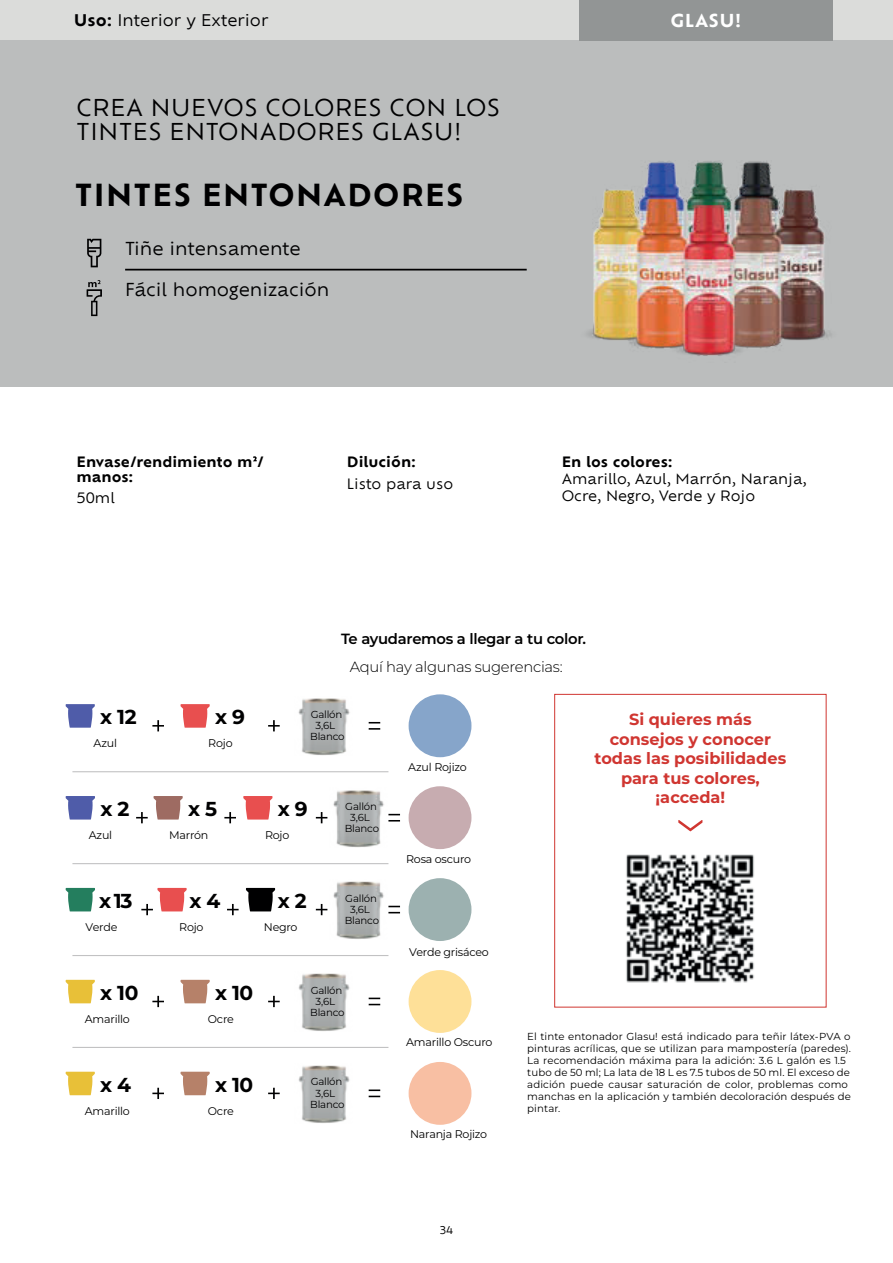
<style>
.page{position:relative;width:893px;height:1263px;background:#fff}
.page>*{position:absolute;margin:0;border:0;box-sizing:border-box;transform-origin:0 0}
.t1{font:700 29.7px "Suvinil Sans";letter-spacing:.03em;color:#000001}
.t2{font:22.8px/24.5px "Suvinil Sans";letter-spacing:.03em;color:#000001}
.t3{font:700 20.25px "Montserrat";letter-spacing:-.02em;color:#000001}
.t4{font:17.55px "Suvinil Sans";color:#000001}
.t5{font:700 17.55px "Suvinil Sans";letter-spacing:.025em;color:#fff}
.t6{font:700 16.2px/19.4px "Montserrat";color:#d03631;text-align:center}
.t7{font:15.75px "Suvinil Sans";color:#000001}
.t8{font:600 14.85px "Montserrat";letter-spacing:-.02em;color:#000001}
.t9{font:300 14.85px "Montserrat";letter-spacing:-.02em;color:#000001}
.t10{font:13.95px/16.8px "Suvinil Sans";color:#000001}
.t11{font:700 13.95px/15px "Suvinil Sans";color:#000001}
.t12{font:11.1px "Montserrat";letter-spacing:-.02em;color:#000001}
.t13{font:10.5px "Suvinil Sans";color:#000001}
.t14{font:10.2px/12px "Montserrat";letter-spacing:.01em;color:#000001}
.t15{font:10.2px/11.1px "Montserrat";letter-spacing:-.02em;color:#000001;text-align:center}
.s1{font-weight:700}
</style>
<div class="page">
<div style="left:0;top:0;width:893px;height:387px;background:#bbbdbd"></div>
<div style="left:0;top:0;width:893px;height:40px;background:#dbdcda"></div>
<div style="left:579px;top:0;width:253px;height:40px;background:#929595"></div>
<img style="left:587px;top:161px;width:245px;height:195px">
<hr style="left:125px;top:269px;width:402px;height:1px;background:#000001">
<svg style="left:87px;top:280px;width:15px;height:36px"></svg>
<svg style="left:87px;top:239px;width:14px;height:28px"></svg>
<svg style="left:253px;top:456px;width:4px;height:5px"></svg>
<div style="left:409px;top:1062px;width:62px;height:63px;background:#f8bfa3;border-radius:50%"></div>
<svg style="left:66px;top:1072px;width:29px;height:23px"></svg>
<svg style="left:152px;top:1088px;width:12px;height:11px"></svg>
<svg style="left:268px;top:1088px;width:12px;height:11px"></svg>
<svg style="left:369px;top:1089px;width:11px;height:8px"></svg>
<svg style="left:181px;top:1072px;width:29px;height:23px"></svg>
<img style="left:298px;top:1065px;width:52px;height:58px">
<div style="left:409px;top:694px;width:62px;height:63px;background:#86a5ca;border-radius:50%"></div>
<svg style="left:66px;top:704px;width:29px;height:24px"></svg>
<svg style="left:152px;top:720px;width:12px;height:11px"></svg>
<svg style="left:268px;top:720px;width:12px;height:11px"></svg>
<svg style="left:369px;top:722px;width:11px;height:8px"></svg>
<svg style="left:181px;top:704px;width:29px;height:24px"></svg>
<img style="left:298px;top:698px;width:52px;height:57px">
<div style="left:409px;top:786px;width:62px;height:63px;background:#c7acb0;border-radius:50%"></div>
<svg style="left:66px;top:796px;width:29px;height:23px"></svg>
<svg style="left:136px;top:812px;width:12px;height:11px"></svg>
<svg style="left:224px;top:812px;width:12px;height:11px"></svg>
<svg style="left:316px;top:812px;width:11px;height:11px"></svg>
<svg style="left:388px;top:814px;width:12px;height:7px"></svg>
<svg style="left:154px;top:796px;width:29px;height:23px"></svg>
<svg style="left:243px;top:796px;width:29px;height:23px"></svg>
<img style="left:333px;top:790px;width:51px;height:57px">
<div style="left:409px;top:878px;width:62px;height:63px;background:#9cb1b0;border-radius:50%"></div>
<svg style="left:66px;top:888px;width:29px;height:23px"></svg>
<svg style="left:227px;top:904px;width:12px;height:11px"></svg>
<svg style="left:316px;top:904px;width:11px;height:11px"></svg>
<svg style="left:388px;top:906px;width:12px;height:7px"></svg>
<svg style="left:141px;top:888px;width:46px;height:27px"></svg>
<svg style="left:246px;top:888px;width:29px;height:23px"></svg>
<img style="left:333px;top:881px;width:51px;height:58px">
<svg style="left:66px;top:980px;width:29px;height:23px"></svg>
<div style="left:409px;top:970px;width:62px;height:63px;background:#fee098;border-radius:50%"></div>
<svg style="left:152px;top:996px;width:12px;height:11px"></svg>
<svg style="left:268px;top:996px;width:12px;height:11px"></svg>
<svg style="left:369px;top:998px;width:11px;height:7px"></svg>
<svg style="left:181px;top:980px;width:29px;height:23px"></svg>
<img style="left:298px;top:973px;width:52px;height:58px">
<hr style="left:72px;top:771px;width:316px;height:1px;background:#c2c2c3">
<hr style="left:72px;top:863px;width:316px;height:1px;background:#c2c2c3">
<hr style="left:72px;top:955px;width:316px;height:1px;background:#c2c2c3">
<hr style="left:72px;top:1047px;width:316px;height:1px;background:#c2c2c3">
<svg style="left:678px;top:820px;width:24px;height:11px"></svg>
<div style="left:554px;top:694px;width:273px;height:313px;border:1px solid #d03631"></div>
<img style="left:626px;top:854px;width:128px;height:129px">
<h3 class="t7" style="left:74px;top:9px;width:196px"><span class="s1">Uso:</span> Interior y Exterior</h3>
<h3 class="t5" style="left:670px;top:8px;width:72px">GLASU!</h3>
<h2 class="t2" style="left:77px;top:94px;width:425px">CREA NUEVOS COLORES CON LOS<br>TINTES ENTONADORES GLASU!</h2>
<h1 class="t1" style="left:75px;top:174px;width:390px">TINTES ENTONADORES</h1>
<h3 class="t4" style="left:125px;top:236px;width:177px">Tiñe intensamente</h3>
<h3 class="t4" style="left:125px;top:277px;width:206px">Fácil homogenización</h3>
<h3 class="t11" style="left:77px;top:454px;width:189px">Envase/rendimiento m / manos:</h3>
<h3 class="t10" style="left:77px;top:489px;width:40px">50ml</h3>
<h3 class="t11" style="left:347px;top:454px;width:71px">Dilución:</h3>
<h3 class="t10" style="left:347px;top:474px;width:108px">Listo para uso</h3>
<h3 class="t11" style="left:562px;top:454px;width:113px">En los colores:</h3>
<h3 class="t10" style="left:562px;top:469px;width:246px">Amarillo, Azul, Marrón, Naranja,<br>Ocre, Negro, Verde y Rojo</h3>
<h3 class="t8" style="left:341px;top:628px;width:247px">Te ayudaremos a llegar a tu color.</h3>
<h3 class="t9" style="left:350px;top:656px;width:214px">Aquí hay algunas sugerencias:</h3>
<h3 class="t3" style="left:100px;top:703px;width:38px">x 12</h3>
<p class="t12" style="left:94px;top:735px;width:25px">Azul</p>
<h3 class="t3" style="left:215px;top:703px;width:31px">x 9</h3>
<p class="t15" style="left:310px;top:708px;width:36px">Gallón<br>3,6L<br>Blanco</p>
<p class="t12" style="left:208px;top:735px;width:26px">Rojo</p>
<p class="t12" style="left:408px;top:760px;width:60px">Azul Rojizo</p>
<h3 class="t3" style="left:100px;top:794px;width:31px">x 2</h3>
<p class="t12" style="left:89px;top:827px;width:25px">Azul</p>
<h3 class="t3" style="left:188px;top:794px;width:30px">x 5</h3>
<p class="t12" style="left:169px;top:827px;width:41px">Marrón</p>
<h3 class="t3" style="left:278px;top:794px;width:31px">x 9</h3>
<p class="t15" style="left:345px;top:800px;width:36px">Gallón<br>3,6L<br>Blanco</p>
<p class="t12" style="left:265px;top:827px;width:26px">Rojo</p>
<h3 class="t6" style="left:595px;top:709px;width:193px">Si quieres más consejos y conocer todas las posibilidades para tus colores, ¡acceda!</h3>
<p class="t12" style="left:406px;top:851px;width:67px">Rosa oscuro</p>
<h3 class="t3" style="left:99px;top:886px;width:35px">x13</h3>
<p class="t12" style="left:86px;top:919px;width:33px">Verde</p>
<h3 class="t3" style="left:189px;top:886px;width:32px">x 4</h3>
<p class="t12" style="left:179px;top:919px;width:26px">Rojo</p>
<h3 class="t3" style="left:278px;top:886px;width:30px">x 2</h3>
<p class="t15" style="left:345px;top:892px;width:36px">Gallón<br>3,6L<br>Blanco</p>
<p class="t12" style="left:264px;top:919px;width:35px">Negro</p>
<p class="t12" style="left:409px;top:945px;width:81px">Verde grisáceo</p>
<h3 class="t3" style="left:100px;top:978px;width:40px">x 10</h3>
<p class="t12" style="left:85px;top:1011px;width:47px">Amarillo</p>
<h3 class="t3" style="left:215px;top:978px;width:40px">x 10</h3>
<p class="t15" style="left:310px;top:984px;width:36px">Gallón<br>3,6L<br>Blanco</p>
<p class="t12" style="left:208px;top:1011px;width:27px">Ocre</p>
<h3 class="t3" style="left:100px;top:1070px;width:32px">x 4</h3>
<p class="t12" style="left:85px;top:1103px;width:47px">Amarillo</p>
<h3 class="t3" style="left:215px;top:1070px;width:40px">x 10</h3>
<p class="t15" style="left:310px;top:1076px;width:36px">Gallón<br>3,6L<br>Blanco</p>
<p class="t12" style="left:208px;top:1103px;width:27px">Ocre</p>
<p class="t12" style="left:406px;top:1035px;width:88px">Amarillo Oscuro</p>
<p class="t14" style="left:527px;top:1030px;width:325px">El tinte entonador Glasu! está indicado para teñir látex-PVA o pinturas acrílicas, que se utilizan para mampostería (paredes).<br>La recomendación máxima para la adición: 3.6 L galón es 1.5 tubo de 50 ml; La lata de 18 L es 7.5 tubos de 50 ml. El exceso de adición puede causar saturación de color, problemas como manchas en la aplicación y también decoloración después de pintar.</p>
<p class="t12" style="left:410px;top:1127px;width:79px">Naranja Rojizo</p>
<p class="t13" style="left:440px;top:1222px;width:15px">34</p>
</div>
